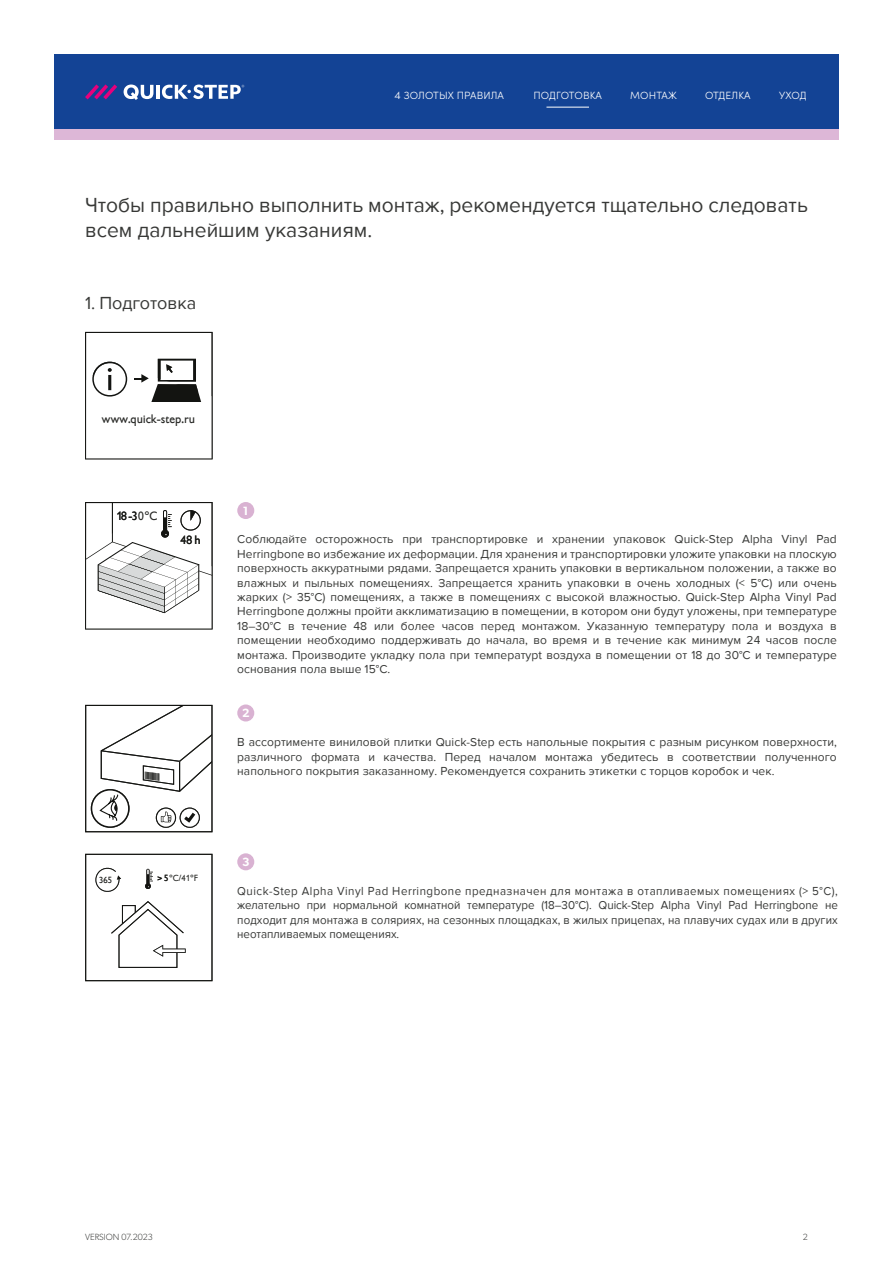
<style>
.page{position:relative;width:893px;height:1263px;background:#fff}
.page>*{position:absolute;margin:0;border:0;box-sizing:border-box;transform-origin:0 0}
.t1{font:21px/25.2px "Proxima Nova";color:#383937}
.t2{font:18px "Proxima Nova";color:#383937}
.t3{font:12px/14.4px "Proxima Nova";letter-spacing:.005em;color:#383937;text-align:justify}
.t4{font:12px/14.4px "Proxima Nova";letter-spacing:.005em;color:#383937;text-align:justify;scale:.96 1}
.t5{font:12px "Gibson";letter-spacing:.02em;color:#11120f}
.t6{font:600 12px "Gibson";color:#fff}
.t7{font:11.85px "Gibson";letter-spacing:.015em;color:#11120f}
.t8{font:300 10.5px "Sofia Pro";letter-spacing:.01em;color:#fff}
.t9{font:300 9px "Gibson";color:#383937}
.t10{font:8.7px "Gibson";color:#11120f}
.t11{font:600 7.65px "Gibson";color:#11120f}
.s1{font-size:11.25px}
.s2{font-weight:600}
.s3{font-weight:400;font-size:8.7px}
</style>
<div class="page">
<svg style="left:85px;top:332px;width:128px;height:127px"></svg>
<div style="left:92px;top:362px;width:35px;height:35px;border:1px solid #11120f;border-radius:50%"></div>
<svg style="left:85px;top:502px;width:128px;height:127px"></svg>
<hr style="left:112px;top:503px;width:1px;height:39px;background:#11120f">
<div style="left:85px;top:705px;width:128px;height:127px;border:1px solid #11120f"></div>
<svg style="left:91px;top:705px;width:121px;height:123px"></svg>
<div style="left:85px;top:854px;width:128px;height:127px;border:1px solid #11120f"></div>
<svg style="left:95px;top:867px;width:26px;height:25px"></svg>
<svg style="left:145px;top:869px;width:8px;height:20px"></svg>
<svg style="left:111px;top:901px;width:75px;height:67px"></svg>
<div style="left:237px;top:502px;width:17px;height:17px;background:#d9b2d2;border-radius:50%"></div>
<div style="left:237px;top:704px;width:17px;height:17px;background:#d9b2d2;border-radius:50%"></div>
<div style="left:237px;top:853px;width:17px;height:17px;background:#d9b2d2;border-radius:50%"></div>
<div style="left:54px;top:54px;width:785px;height:75px;background:#134395"></div>
<div style="left:54px;top:129px;width:785px;height:11px;background:#ddb7d7"></div>
<hr style="left:546px;top:107px;width:43px;height:1px;background:#fff">
<svg style="left:85px;top:84px;width:32px;height:15px"></svg>
<svg style="left:124px;top:85px;width:29px;height:15px"></svg>
<hr style="left:156px;top:85px;width:4px;height:14px;background:#fff">
<svg style="left:162px;top:85px;width:82px;height:14px"></svg>
<p class="t8" style="left:395px;top:87px;width:111px"><span class="s1">4</span> ЗОЛОТЫХ ПРАВИЛА</p>
<p class="t8" style="left:533px;top:87px;width:70px">ПОДГОТОВКА</p>
<p class="t8" style="left:630px;top:87px;width:48px">МОНТАЖ</p>
<p class="t8" style="left:705px;top:87px;width:47px">ОТДЕЛКA</p>
<p class="t8" style="left:779px;top:87px;width:29px">УХОД</p>
<h1 class="t1" style="left:85px;top:193px;width:724px">Чтобы правильно выполнить монтаж, рекомендуется тщательно следовать всем дальнейшим указаниям.</h1>
<h2 class="t2" style="left:85px;top:292px;width:113px">1. Подготовка</h2>
<p class="t5" style="left:102px;top:412px;width:95px">www.quick-step.ru</p>
<p class="t7" style="left:117px;top:509px;width:42px">18-30<span class="s2">°</span>C</p>
<p class="t7" style="left:180px;top:533px;width:22px">48h</p>
<p class="t10" style="left:169px;top:873px;width:30px"><span class="s2">°</span>C/41<span class="s2">°</span>F</p>
<p class="t10" style="left:99px;top:874px;width:15px">365</p>
<p class="t11" style="left:157px;top:873px;width:13px">&gt;<span class="s3">5</span></p>
<p class="t6" style="left:243px;top:503px;width:7px">1</p>
<p class="t3" style="left:237px;top:532px;width:601px">Соблюдайте осторожность при транспортировке и хранении упаковок Quick-Step Alpha Vinyl Pad Herringbone во избежание их деформации. Для хранения и транспортировки уложите упаковки на плоскую поверхность аккуратными рядами. Запрещается хранить упаковки в вертикальном положении, а также во влажных и пыльных помещениях. Запрещается хранить упаковки в очень холодных (&lt; 5°C) или очень жарких (&gt; 35°C) помещениях, а также в помещениях с высокой влажностью. Quick-Step Alpha Vinyl Pad Herringbone должны пройти акклиматизацию в помещении, в котором они будут уложены, при температуре 18–30°C в течение 48 или более часов перед монтажом. Указанную температуру пола и воздуха в помещении необходимо поддерживать до начала, во время и в течение как минимум 24 часов после монтажа. Производите укладку пола при температурt воздуха в помещении от 18 до 30°C и температуре основания пола выше 15°C.</p>
<p class="t6" style="left:242px;top:706px;width:9px">2</p>
<p class="t3" style="left:237px;top:735px;width:601px">В ассортименте виниловой плитки Quick-Step есть напольные покрытия с разным рисунком поверхности, различного формата и качества. Перед началом монтажа убедитесь в соответствии полученного напольного покрытия заказанному. Рекомендуется сохранить этикетки с торцов коробок и чек.</p>
<p class="t6" style="left:242px;top:854px;width:9px">3</p>
<p class="t4" style="left:237px;top:884px;width:627px">Quick-Step Alpha Vinyl Pad Herringbone предназначен для монтажа в отапливаемых помещениях (&gt; 5°C), желательно при нормальной комнатной температуре (18–30°C). Quick-Step Alpha Vinyl Pad Herringbone не подходит для монтажа в соляриях, на сезонных площадках, в жилых прицепах, на плавучих судах или в других неотапливаемых помещениях.</p>
<p class="t9" style="left:85px;top:1231px;width:69px">VERSION 07.2023</p>
<p class="t9" style="left:803px;top:1231px;width:7px">2</p>
</div>
